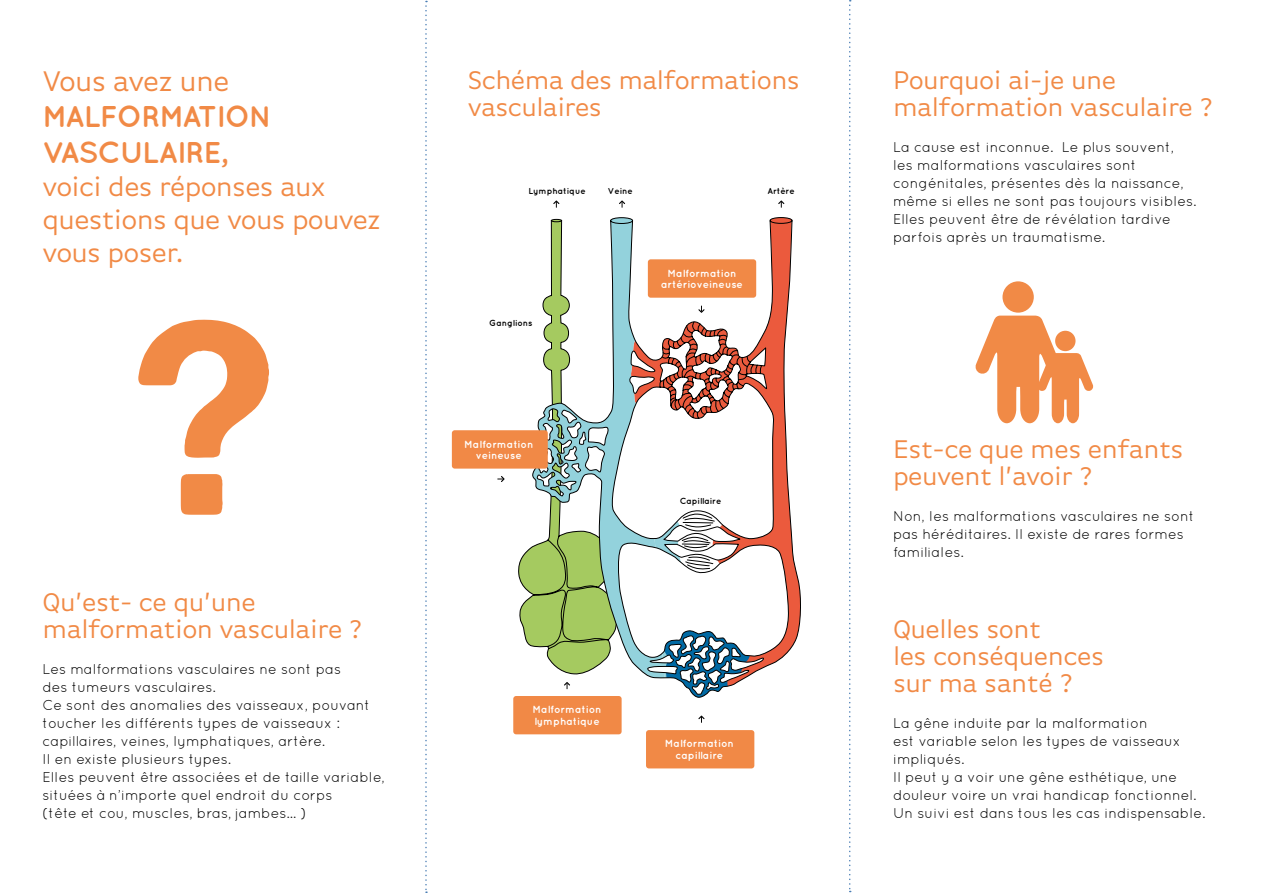
<style>
.page{position:relative;width:1263px;height:893px;background:#fff}
.page>*{position:absolute;margin:0;border:0;box-sizing:border-box;transform-origin:0 0}
.t1{font:700 30px/36px "Quicksand";letter-spacing:-.025em;color:#f18a46}
.t2{font:30px "Basic Gothic OT";letter-spacing:-.025em;color:#f18a46}
.t3{font:28.5px/33px "Basic Gothic OT";letter-spacing:-.025em;color:#f18a46}
.t4{font:27px/27px "Basic Gothic OT";letter-spacing:-.02em;color:#f18a46}
.t5{font:14.25px/18px "Quicksand";color:#000}
.t6{font:700 10.5px/11.2px "Quicksand";color:#fff;text-align:center}
.t7{font:700 8.7px "Quicksand";color:#000}
</style>
<div class="page">
<svg style="left:425px;top:1px;width:2px;height:892px"></svg>
<svg style="left:849px;top:0;width:2px;height:892px"></svg>
<svg style="left:138px;top:319px;width:131px;height:196px"></svg>
<svg style="left:517px;top:546px;width:101px;height:189px"></svg>
<svg style="left:532px;top:217px;width:269px;height:481px"></svg>
<svg style="left:611px;top:321px;width:178px;height:337px"></svg>
<div style="left:452px;top:430px;width:96px;height:39px;background:#f18946;border-radius:3px"></div>
<svg style="left:619px;top:200px;width:6px;height:8px"></svg>
<svg style="left:778px;top:200px;width:6px;height:8px"></svg>
<svg style="left:553px;top:200px;width:6px;height:8px"></svg>
<svg style="left:564px;top:682px;width:6px;height:7px"></svg>
<svg style="left:698px;top:716px;width:6px;height:7px"></svg>
<svg style="left:698px;top:306px;width:6px;height:7px"></svg>
<div style="left:648px;top:259px;width:108px;height:39px;background:#f18946;border-radius:3px"></div>
<div style="left:513px;top:696px;width:109px;height:38px;background:#f18946;border-radius:3px"></div>
<div style="left:646px;top:730px;width:108px;height:38px;background:#f18946;border-radius:3px"></div>
<svg style="left:497px;top:476px;width:7px;height:6px"></svg>
<div style="left:1002px;top:281px;width:32px;height:32px;background:#f18a46;border-radius:50%"></div>
<svg style="left:975px;top:316px;width:119px;height:107px"></svg>
<h1 class="t2" style="left:43px;top:65px;width:188px">Vous avez une</h1>
<h1 class="t1" style="left:43px;top:98px;width:231px">MALFORMATION<br>VASCULAIRE,</h1>
<h2 class="t3" style="left:43px;top:171px;width:340px">voici des réponses aux questions que vous pouvez vous poser.</h2>
<h3 class="t4" style="left:43px;top:589px;width:321px">Qu’est- ce qu’une malformation vasculaire ?</h3>
<p class="t5" style="left:43px;top:660px;width:344px">Les malformations vasculaires ne sont pas<br>des tumeurs vasculaires.<br>Ce sont des anomalies des vaisseaux, pouvant toucher les différents types de vaisseaux : capillaires, veines, lymphatiques, artère.<br>Il en existe plusieurs types.<br>Elles peuvent être associées et de taille variable, situées à n’importe quel endroit du corps<br>(tête et cou, muscles, bras, jambes… )</p>
<h3 class="t4" style="left:468px;top:67px;width:334px">Schéma des malformations vasculaires</h3>
<h3 class="t4" style="left:893px;top:67px;width:321px">Pourquoi ai-je une malformation vasculaire ?</h3>
<p class="t5" style="left:893px;top:138px;width:305px">La cause est inconnue. Le plus souvent, les malformations vasculaires sont congénitales, présentes dès la naissance, même si elles ne sont pas toujours visibles.<br>Elles peuvent être de révélation tardive parfois après un traumatisme.</p>
<p class="t7" style="left:528px;top:185px;width:59px">Lymphatique</p>
<p class="t7" style="left:608px;top:185px;width:26px">Veine</p>
<p class="t7" style="left:767px;top:185px;width:29px">Artère</p>
<p class="t7" style="left:489px;top:317px;width:45px">Ganglions</p>
<p class="t6" style="left:464px;top:438px;width:71px">Malformation veineuse</p>
<p class="t6" style="left:661px;top:267px;width:83px">Malformation artérioveineuse</p>
<p class="t7" style="left:680px;top:495px;width:43px">Capillaire</p>
<p class="t6" style="left:532px;top:704px;width:71px;text-align:left">Malformation lymphatique</p>
<p class="t6" style="left:665px;top:738px;width:71px">Malformation capillaire</p>
<h3 class="t4" style="left:893px;top:436px;width:292px">Est-ce que mes enfants peuvent l’avoir ?</h3>
<p class="t5" style="left:893px;top:507px;width:303px">Non, les malformations vasculaires ne sont pas héréditaires. Il existe de rares formes familiales.</p>
<h3 class="t4" style="left:893px;top:616px;width:213px">Quelles sont<br>les conséquences sur ma santé ?</h3>
<p class="t5" style="left:893px;top:714px;width:314px">La gêne induite par la malformation<br>est variable selon les types de vaisseaux impliqués.<br>Il peut y a voir une gêne esthétique, une douleur voire un vrai handicap fonctionnel.<br>Un suivi est dans tous les cas indispensable.</p>
</div>
